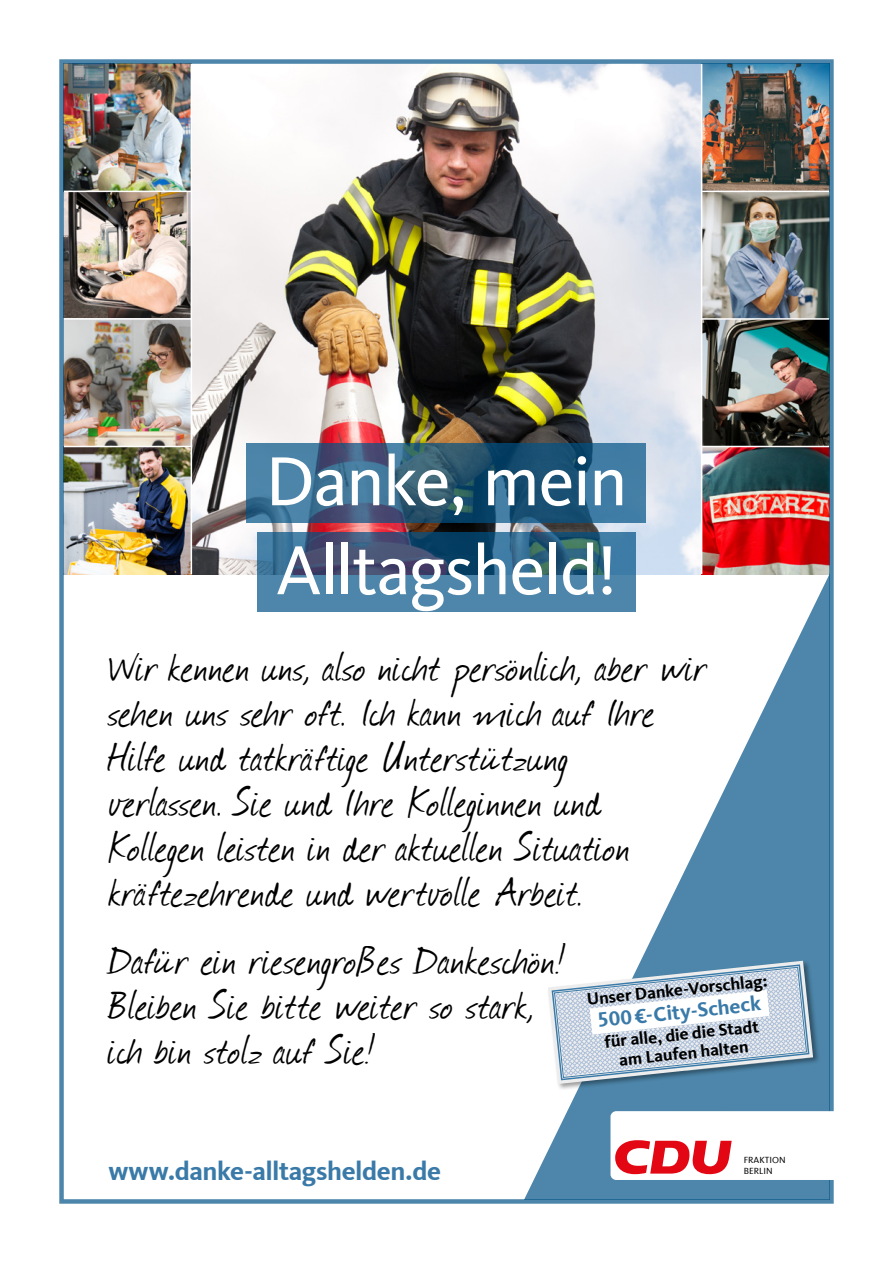
<style>
.page{position:relative;width:893px;height:1263px;background:#fff}
.page>*{position:absolute;margin:0;border:0;box-sizing:border-box;transform-origin:0 0}
.t1{font:71.85px/88.9px "CDU Kievit Tab";letter-spacing:-.02em;color:#fff}
.t2{font:48px/45px "Journal";letter-spacing:.01em;color:#000}
.t3{font:700 27px "CDU Kievit Tab";letter-spacing:-.015em;color:#3a7aa8}
.t4{font:700 21.3px "CDU Kievit Tab";color:#3a7aa8}
.t5{font:700 17.4px/19.4px "CDU Kievit Tab";color:#000;text-align:center}
.t6{font:9.15px/11.7px "CDU Kievit Tab";color:#000}
</style>
<div class="page">
<img style="left:59px;top:59px;width:775px;height:1145px">
<svg style="left:610px;top:1111px;width:224px;height:69px"></svg>
<div style="left:547px;top:959px;width:274px;height:133px;background:#000;opacity:.4"></div>
<svg style="left:548px;top:961px;width:265px;height:123px"></svg>
<h1 class="t1" style="left:265px;top:437px;width:364px">Danke, mein<br>Alltagsheld!</h1>
<p class="t2" style="left:108px;top:644px;width:600px">Wir kennen uns, also nicht persönlich, aber wir sehen uns sehr oft. Ich kann mich auf Ihre Hilfe und tatkräftige Unterstützung<br>verlassen. Sie und Ihre Kolleginnen und Kollegen leisten in der aktuellen Situation kräftezehrende und wertvolle Arbeit.</p>
<p class="t2" style="left:108px;top:936px;width:458px">Dafür ein riesengroßes Dankeschön!<br>Bleiben Sie bitte weiter so stark, ich bin stolz auf Sie!</p>
<p class="t5" style="left:586px;top:990px;width:183px;rotate:-6deg">Unser Danke-Vorschlag:</p>
<p class="t4" style="left:596px;top:1008px;width:166px;rotate:-6deg">500€-City-Scheck</p>
<p class="t5" style="left:604px;top:1033px;width:157px;rotate:-6deg">für alle, die die Stadt am Laufen halten</p>
<p class="t3" style="left:108px;top:1155px;width:334px">www.danke-alltagshelden.de</p>
<p class="t6" style="left:744px;top:1154px;width:43px">FRAKTION<br>BERLIN</p>
</div>
